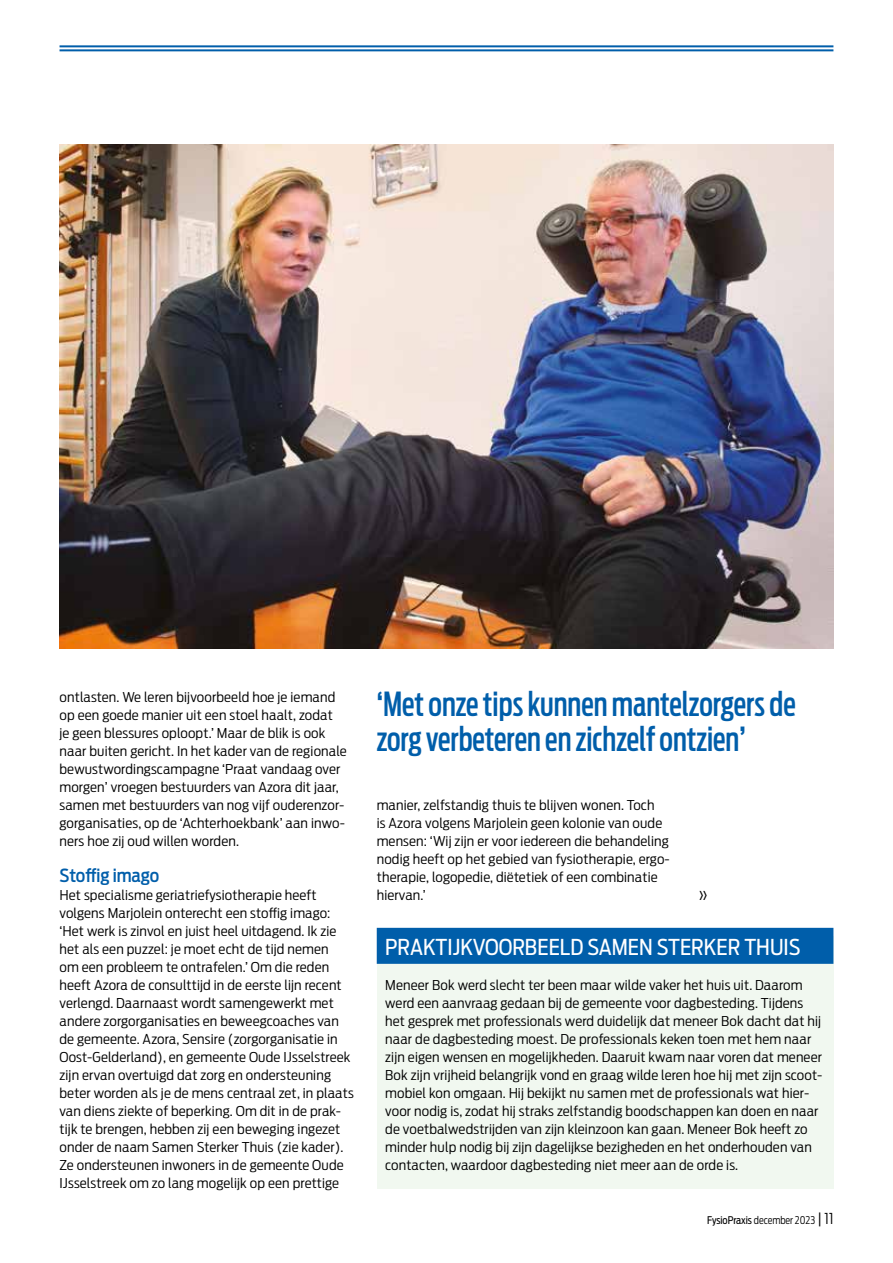
<style>
.page{position:relative;width:893px;height:1263px;background:#fff}
.page>*{position:absolute;margin:0;border:0;box-sizing:border-box;transform-origin:0 0}
.t1{font:500 33px/34.5px "Antenna Extra Cond";color:#005eaa}
.t2{font:21.75px "Antenna Cond";color:#fff}
.t3{font:500 18px "Antenna Cond";letter-spacing:-.005em;color:#005eaa}
.t4{font:300 16.5px "Antenna Cond";color:#000;scale:1.1 1}
.t5{font:300 13.5px/18px "Antenna Cond";letter-spacing:.01em;color:#000;scale:1.1 1}
.t6{font:300 10.5px "Antenna Cond";color:#000;scale:.96 1}
.s1{font-weight:400}
.s2{font-size:15px}
</style>
<div class="page">
<hr style="left:60px;top:45px;width:773px;height:2px;background:#005eaa">
<hr style="left:60px;top:49px;width:773px;height:2px;background:#005eaa">
<div style="left:377px;top:936px;width:456px;height:252px;background:#f1f8f0"></div>
<div style="left:377px;top:928px;width:456px;height:36px;background:#005eaa"></div>
<img style="left:60px;top:144px;width:773px;height:504px">
<p class="t5" style="left:60px;top:688px;width:263px">ontlasten. We leren bijvoorbeeld hoe je iemand op een goede manier uit een stoel haalt, zodat<br>je geen blessures oploopt.’ Maar de blik is ook naar buiten gericht. In het kader van de regionale bewustwordingscampagne ‘Praat vandaag over morgen’ vroegen bestuurders van Azora dit jaar, samen met bestuurders van nog vijf ouderenzor&shy;gorganisaties, op de ‘Achterhoekbank’ aan inwo&shy;ners hoe zij oud willen worden.</p>
<h3 class="t3" style="left:60px;top:865px;width:101px">Stoffig imago</h3>
<p class="t5" style="left:60px;top:886px;width:269px">Het specialisme geriatriefysiotherapie heeft volgens Marjolein onterecht een stoffig imago: ‘Het werk is zinvol en juist heel uitdagend. Ik zie het als een puzzel: je moet echt de tijd nemen<br>om een probleem te ontrafelen.’ Om die reden heeft Azora de consulttijd in de eerste lijn recent verlengd. Daarnaast wordt samengewerkt met andere zorgorganisaties en beweegcoaches van de gemeente. Azora, Sensire (zorgorganisatie in Oost-Gelderland), en gemeente Oude IJsselstreek zijn ervan overtuigd dat zorg en ondersteuning beter worden als je de mens centraal zet, in plaats van diens ziekte of beperking. Om dit in de prak&shy;tijk te brengen, hebben zij een beweging ingezet onder de naam Samen Sterker Thuis (zie kader).<br>Ze ondersteunen inwoners in de gemeente Oude IJsselstreek om zo lang mogelijk op een prettige</p>
<h1 class="t1" style="left:377px;top:687px;width:420px">‘Met onze tips kunnen mantelzorgers de zorg verbeteren en zichzelf ontzien’</h1>
<p class="t5" style="left:377px;top:796px;width:268px">manier, zelfstandig thuis te blijven wonen. Toch<br>is Azora volgens Marjolein geen kolonie van oude mensen: ‘Wij zijn er voor iedereen die behandeling nodig heeft op het gebied van fysiotherapie, ergo&shy;therapie, logopedie, diëtetiek of een combinatie hiervan.’</p>
<p class="t4" style="left:698px;top:884px;width:11px">»</p>
<h2 class="t2" style="left:385px;top:934px;width:417px">PRAKTIJKVOORBEELD SAMEN STERKER THUIS</h2>
<p class="t5" style="left:385px;top:976px;width:399px">Meneer Bok werd slecht ter been maar wilde vaker het huis uit. Daarom werd een aanvraag gedaan bij de gemeente voor dagbesteding. Tijdens het gesprek met professionals werd duidelijk dat meneer Bok dacht dat hij naar de dagbesteding moest. De professionals keken toen met hem naar zijn eigen wensen en mogelijkheden. Daaruit kwam naar voren dat meneer Bok zijn vrijheid belangrijk vond en graag wilde leren hoe hij met zijn scoot&shy;mobiel kon omgaan. Hij bekijkt nu samen met de professionals wat hier&shy;voor nodig is, zodat hij straks zelfstandig boodschappen kan doen en naar de voetbalwedstrijden van zijn kleinzoon kan gaan. Meneer Bok heeft zo minder hulp nodig bij zijn dagelijkse bezigheden en het onderhouden van contacten, waardoor dagbesteding niet meer aan de orde is.</p>
<p class="t6" style="left:707px;top:1214px;width:133px"><span class="s1">FysioPraxis</span> december 2023 <span class="s2">| 11</span></p>
</div>
